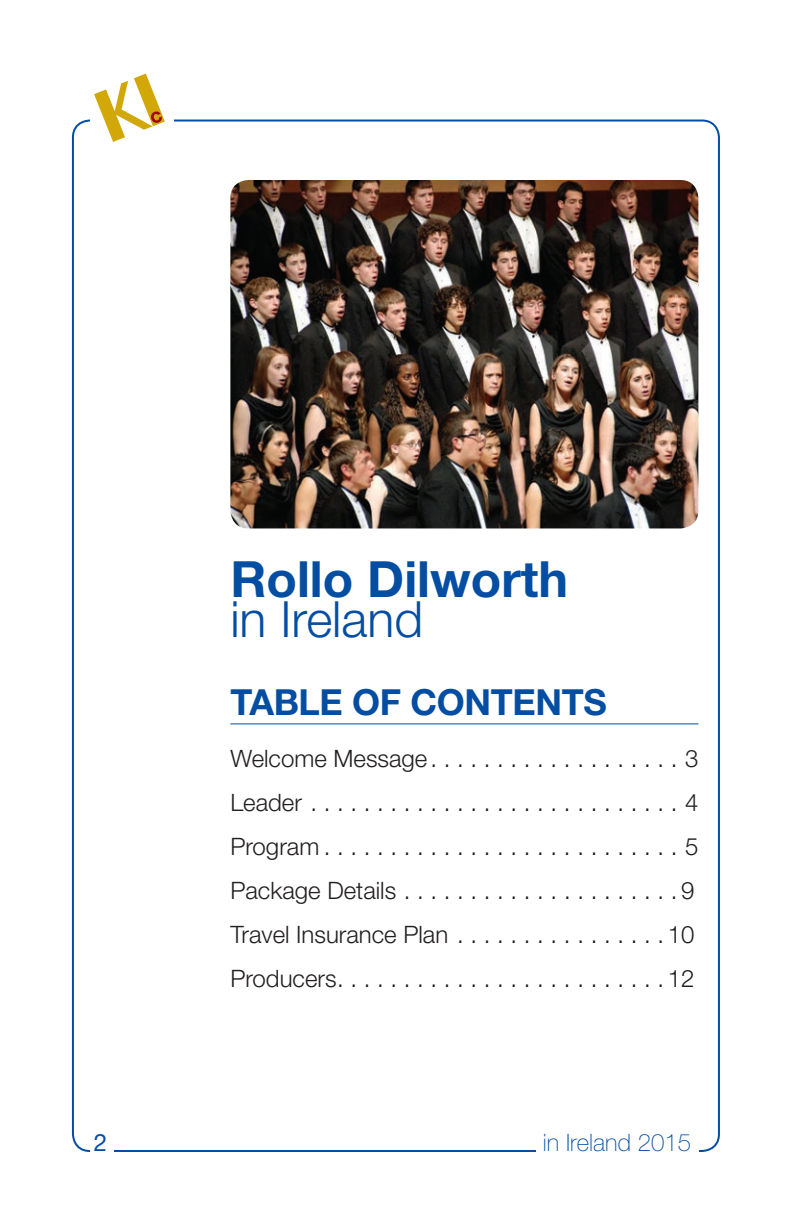
<style>
.page{position:relative;width:792px;height:1224px;background:#fff}
.page>*{position:absolute;margin:0;border:0;box-sizing:border-box;transform-origin:0 0}
.t1{font:700 50px "Helvetica Neue LT Std";color:#034ea2}
.t2{font:300 50px "Helvetica Neue LT Std";color:#034ea2}
.ChapterHead{font:700 36px "Helvetica Neue LT Std";letter-spacing:-.01em;color:#034ea2}
.t3{font:300 24px "Helvetica Neue LT Std";color:#231f20}
.t4{font:100 24px "Helvetica Neue LT Std";color:#034ea2}
.t5{font:24px "Helvetica Neue LT Std";color:#034ea2}
</style>
<div class="page">
<svg style="left:94px;top:74px;width:71px;height:68px"></svg>
<hr style="left:230px;top:723px;width:468px;height:1px;background:#034ea2">
<img style="left:230px;top:180px;width:468px;height:348px">
<p class="t1" style="left:230px;top:548px;width:339px">Rollo Dilworth</p>
<p class="t2" style="left:230px;top:588px;width:194px">in Ireland</p>
<p class="ChapterHead" style="left:230px;top:680px;width:378px">TABLE OF CONTENTS</p>
<p class="t3" style="left:230px;top:744px;width:470px">Welcome Message . . . . . . . . . . . . . . . . . . . 3</p>
<p class="t3" style="left:230px;top:788px;width:469px">Leader . . . . . . . . . . . . . . . . . . . . . . . . . . . . 4</p>
<p class="t3" style="left:230px;top:832px;width:469px">Program . . . . . . . . . . . . . . . . . . . . . . . . . . . 5</p>
<p class="t3" style="left:230px;top:876px;width:465px">Package Details . . . . . . . . . . . . . . . . . . . . 9</p>
<p class="t3" style="left:230px;top:920px;width:465px">Travel Insurance Plan . . . . . . . . . . . . . . . 10</p>
<p class="t3" style="left:230px;top:964px;width:465px">Producers . . . . . . . . . . . . . . . . . . . . . . . . 12</p>
<p class="t5" style="left:94px;top:1128px;width:15px">2</p>
<p class="t4" style="left:543px;top:1129px;width:150px">in Ireland 2015</p>
</div>
